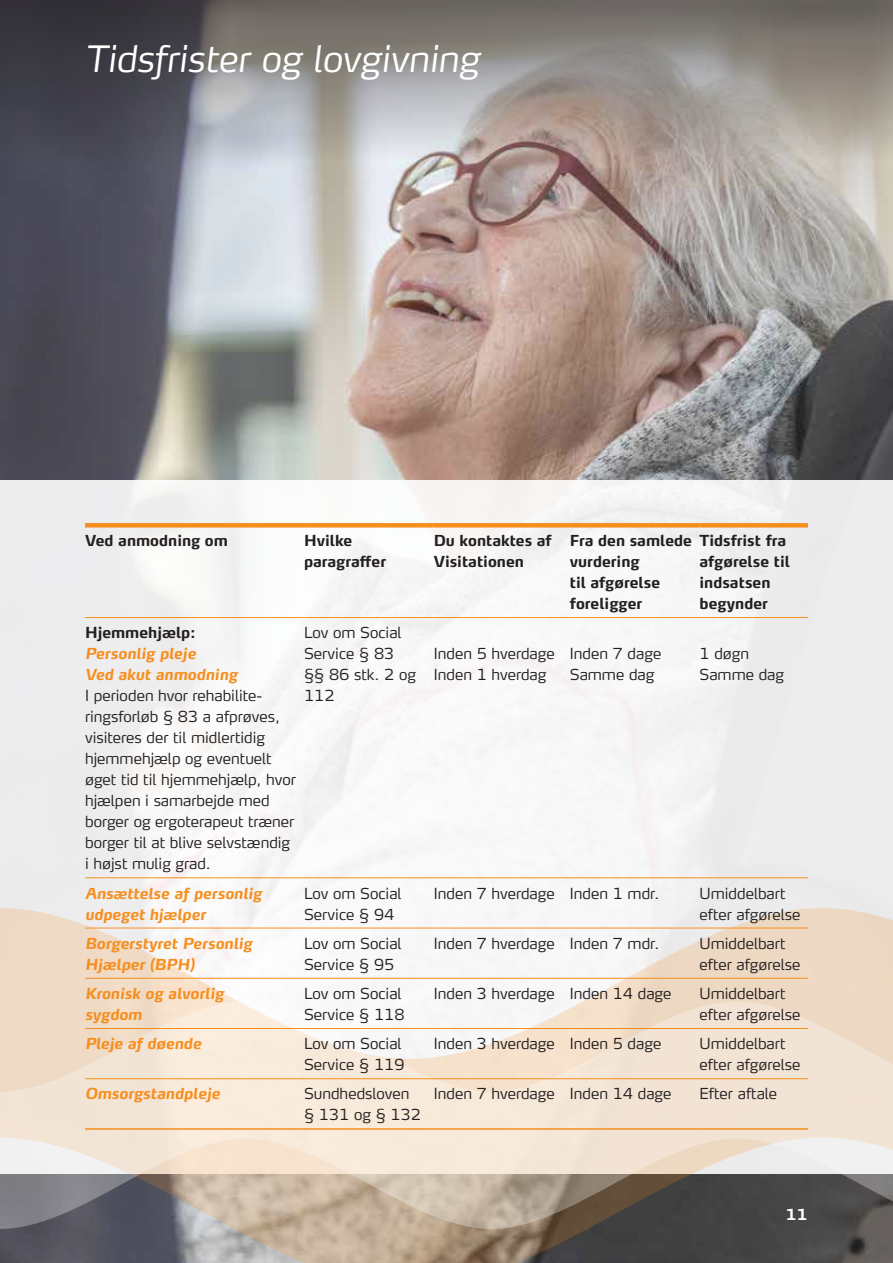
<style>
.page{position:relative;width:893px;height:1263px;background:#fff}
.page>*{position:absolute;margin:0;border:0;box-sizing:border-box;transform-origin:0 0}
.t1{font:italic 300 36px "Max TF";color:#fff}
.t2{font:300 15px/21px "Max TF";color:#231f20}
.t3{font:700 15px/21px "Max TF";color:#231f20}
.t4{font:italic 700 15px/21px "Max TF";color:#f68e1e}
.t5{font:700 15px "Max TF";color:#fff}
</style>
<div class="page">
<img style="left:0;top:172px;width:893px;height:308px">
<svg style="left:0;top:0;width:893px;height:172px;background:#868180"></svg>
<div style="left:0;top:480px;width:893px;height:694px;background:#f5f4f4"></div>
<svg style="left:0;top:908px;width:893px;height:355px"></svg>
<svg style="left:0;top:1001px;width:893px;height:228px;background:#d9cdbf"></svg>
<hr style="left:85px;top:617px;width:219px;height:1px;background:#f68e1e">
<hr style="left:304px;top:617px;width:130px;height:1px;background:#f68e1e">
<hr style="left:434px;top:617px;width:136px;height:1px;background:#f68e1e">
<hr style="left:570px;top:617px;width:129px;height:1px;background:#f68e1e">
<hr style="left:699px;top:617px;width:109px;height:1px;background:#f68e1e">
<hr style="left:85px;top:877px;width:219px;height:1px;background:#f68e1e">
<hr style="left:304px;top:877px;width:130px;height:1px;background:#f68e1e">
<hr style="left:434px;top:877px;width:136px;height:1px;background:#f68e1e">
<hr style="left:570px;top:877px;width:129px;height:1px;background:#f68e1e">
<hr style="left:699px;top:877px;width:109px;height:1px;background:#f68e1e">
<hr style="left:85px;top:928px;width:219px;height:1px;background:#f68e1e">
<hr style="left:304px;top:928px;width:130px;height:1px;background:#f68e1e">
<hr style="left:434px;top:928px;width:136px;height:1px;background:#f68e1e">
<hr style="left:570px;top:928px;width:129px;height:1px;background:#f68e1e">
<hr style="left:699px;top:928px;width:109px;height:1px;background:#f68e1e">
<hr style="left:85px;top:978px;width:219px;height:1px;background:#f68e1e">
<hr style="left:304px;top:978px;width:130px;height:1px;background:#f68e1e">
<hr style="left:434px;top:978px;width:136px;height:1px;background:#f68e1e">
<hr style="left:570px;top:978px;width:129px;height:1px;background:#f68e1e">
<hr style="left:699px;top:978px;width:109px;height:1px;background:#f68e1e">
<hr style="left:85px;top:1028px;width:219px;height:1px;background:#f68e1e">
<hr style="left:304px;top:1028px;width:130px;height:1px;background:#f68e1e">
<hr style="left:434px;top:1028px;width:136px;height:1px;background:#f68e1e">
<hr style="left:570px;top:1028px;width:129px;height:1px;background:#f68e1e">
<hr style="left:699px;top:1028px;width:109px;height:1px;background:#f68e1e">
<hr style="left:85px;top:1078px;width:219px;height:1px;background:#f68e1e">
<hr style="left:304px;top:1078px;width:130px;height:1px;background:#f68e1e">
<hr style="left:434px;top:1078px;width:136px;height:1px;background:#f68e1e">
<hr style="left:570px;top:1078px;width:129px;height:1px;background:#f68e1e">
<hr style="left:699px;top:1078px;width:109px;height:1px;background:#f68e1e">
<hr style="left:85px;top:1128px;width:219px;height:2px;background:#f68e1e">
<hr style="left:304px;top:1128px;width:130px;height:2px;background:#f68e1e">
<hr style="left:434px;top:1128px;width:136px;height:2px;background:#f68e1e">
<hr style="left:570px;top:1128px;width:129px;height:2px;background:#f68e1e">
<hr style="left:699px;top:1128px;width:109px;height:2px;background:#f68e1e">
<hr style="left:85px;top:523px;width:219px;height:4px;background:#f68e1e">
<hr style="left:304px;top:523px;width:130px;height:4px;background:#f68e1e">
<hr style="left:434px;top:523px;width:136px;height:4px;background:#f68e1e">
<hr style="left:570px;top:523px;width:129px;height:4px;background:#f68e1e">
<hr style="left:699px;top:523px;width:109px;height:4px;background:#f68e1e">
<h1 class="t1" style="left:85px;top:36px;width:396px">Tidsfrister og lovgivning</h1>
<p class="t3" style="left:85px;top:530px;width:144px">Ved anmodning om</p>
<p class="t3" style="left:304px;top:530px;width:84px">Hvilke paragraffer</p>
<p class="t3" style="left:434px;top:530px;width:120px">Du kontaktes af<br>Visitationen</p>
<p class="t3" style="left:570px;top:530px;width:124px">Fra den samlede vurdering<br>til afgørelse foreligger</p>
<p class="t3" style="left:699px;top:530px;width:92px">Tidsfrist fra afgørelse til indsatsen begynder</p>
<p class="t3" style="left:85px;top:622px;width:112px">Hjemmehjælp:</p>
<p class="t4" style="left:85px;top:643px;width:154px">Personlig pleje<br>Ved akut anmodning</p>
<p class="t2" style="left:85px;top:685px;width:212px">I perioden hvor rehabilite&shy;ringsforløb § 83 a afprøves, visiteres der til midlertidig hjemmehjælp og eventuelt øget tid til hjemmehjælp, hvor hjælpen i samarbejde med borger og ergoterapeut træner borger til at blive selvstændig i højst mulig grad.</p>
<p class="t2" style="left:304px;top:622px;width:114px">Lov om Social<br>Service § 83 §§ 86 stk. 2 og<br>112</p>
<p class="t2" style="left:434px;top:643px;width:123px">Inden 5 hverdage<br>Inden 1 hverdag</p>
<p class="t2" style="left:570px;top:643px;width:93px">Inden 7 dage<br>Samme dag</p>
<p class="t2" style="left:699px;top:643px;width:86px">1 døgn<br>Samme dag</p>
<p class="t4" style="left:85px;top:882px;width:179px">Ansættelse af personlig udpeget hjælper</p>
<p class="t2" style="left:304px;top:882px;width:99px">Lov om Social<br>Service § 94</p>
<p class="t2" style="left:434px;top:882px;width:227px">Inden 7 hverdage Inden 1 mdr.</p>
<p class="t2" style="left:699px;top:882px;width:102px">Umiddelbart efter afgørelse</p>
<p class="t4" style="left:85px;top:932px;width:169px">Borgerstyret Personlig<br>Hjælper (BPH)</p>
<p class="t2" style="left:304px;top:932px;width:99px">Lov om Social<br>Service § 95</p>
<p class="t2" style="left:434px;top:932px;width:227px">Inden 7 hverdage Inden 7 mdr.</p>
<p class="t2" style="left:699px;top:932px;width:102px">Umiddelbart efter afgørelse</p>
<p class="t4" style="left:85px;top:983px;width:140px">Kronisk og alvorlig sygdom</p>
<p class="t2" style="left:304px;top:983px;width:102px">Lov om Social<br>Service § 118</p>
<p class="t2" style="left:434px;top:983px;width:239px">Inden 3 hverdage Inden 14 dage</p>
<p class="t2" style="left:699px;top:983px;width:102px">Umiddelbart efter afgørelse</p>
<p class="t4" style="left:85px;top:1033px;width:118px">Pleje af døende</p>
<p class="t2" style="left:304px;top:1033px;width:102px">Lov om Social<br>Service § 119</p>
<p class="t2" style="left:434px;top:1033px;width:229px">Inden 3 hverdage Inden 5 dage</p>
<p class="t2" style="left:699px;top:1033px;width:102px">Umiddelbart efter afgørelse</p>
<p class="t4" style="left:85px;top:1083px;width:136px">Omsorgstandpleje</p>
<p class="t2" style="left:304px;top:1083px;width:119px">Sundhedsloven § 131 og § 132</p>
<p class="t2" style="left:434px;top:1083px;width:239px">Inden 7 hverdage Inden 14 dage</p>
<p class="t2" style="left:699px;top:1083px;width:79px">Efter aftale</p>
<p class="t5" style="left:786px;top:1205px;width:23px">11</p>
</div>
